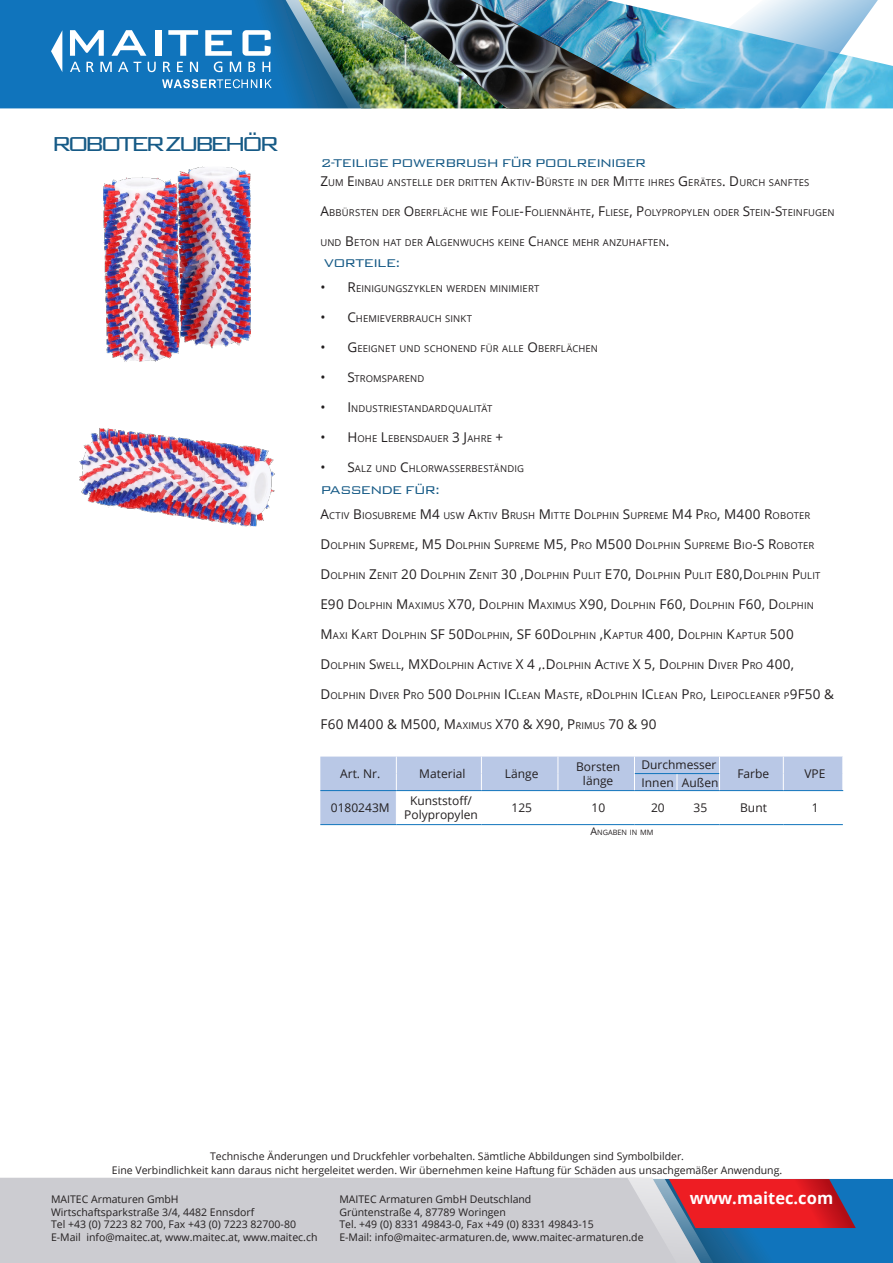
<style>
.page{position:relative;width:893px;height:1263px;background:#fff}
.page>*{position:absolute;margin:0;border:0;box-sizing:border-box;transform-origin:0 0}
.Maitec_Header_Big{font:300 27px "Bank Gothic BT";letter-spacing:-.19em;color:#165a86}
.t1{font:700 16.5px "Open Sans";color:#fff}
.Maitec_Header_Black{font:300 15px "Bank Gothic BT";letter-spacing:-.08em;color:#165a86}
.Maitec_Header_Black-2{font:13.5px "Open Sans";letter-spacing:.03em;color:#231f20}
.Maitec_Table_Font{font:12px/14.4px "Open Sans";color:#231f20;text-align:center}
.t2{font:10.5px "Open Sans";color:#231f20}
.Maitec_Header_Black-3{font:9.45px "Open Sans";letter-spacing:.015em;color:#231f20}
.t3{font:7.35px "Open Sans";color:#231f20}
.s1{font-size:13.5px}
.s2{font-size:9.45px}
.s3{font-size:10.5px}
</style>
<div class="page">
<div style="left:0;top:1178px;width:605px;height:85px;background:#ccccd1"></div>
<svg style="left:605px;top:1178px;width:288px;height:85px;background:#8c708e"></svg>
<img style="left:79px;top:428px;width:196px;height:99px">
<svg style="left:320px;top:756px;width:523px;height:68px"></svg>
<hr style="left:396px;top:791px;width:1px;height:33px;background:#fff">
<hr style="left:635px;top:773px;width:42px;height:1px;background:#1074bc">
<hr style="left:677px;top:773px;width:42px;height:1px;background:#1074bc">
<hr style="left:320px;top:790px;width:76px;height:1px;background:#1074bc">
<hr style="left:396px;top:790px;width:85px;height:1px;background:#1074bc">
<hr style="left:481px;top:790px;width:77px;height:1px;background:#1074bc">
<hr style="left:558px;top:790px;width:76px;height:1px;background:#1074bc">
<hr style="left:634px;top:790px;width:43px;height:1px;background:#1074bc">
<hr style="left:677px;top:790px;width:42px;height:1px;background:#1074bc">
<hr style="left:719px;top:790px;width:64px;height:1px;background:#1074bc">
<hr style="left:783px;top:790px;width:60px;height:1px;background:#1074bc">
<hr style="left:320px;top:824px;width:76px;height:1px;background:#1074bc">
<hr style="left:396px;top:824px;width:85px;height:1px;background:#1074bc">
<hr style="left:481px;top:824px;width:77px;height:1px;background:#1074bc">
<hr style="left:558px;top:824px;width:76px;height:1px;background:#1074bc">
<hr style="left:634px;top:824px;width:43px;height:1px;background:#1074bc">
<hr style="left:677px;top:824px;width:42px;height:1px;background:#1074bc">
<hr style="left:719px;top:824px;width:64px;height:1px;background:#1074bc">
<hr style="left:783px;top:824px;width:60px;height:1px;background:#1074bc">
<img style="left:103px;top:166px;width:148px;height:196px">
<img style="left:0;top:0;width:887px;height:109px">
<img style="left:361px;top:0;width:254px;height:108px">
<p class="Maitec_Header_Big" style="left:51px;top:129px;width:230px">ROBOTER ZUBEHÖR</p>
<p class="Maitec_Header_Black" style="left:320px;top:154px;width:327px">2-TEILIGE POWERBRUSH FÜR POOLREINIGER</p>
<p class="Maitec_Header_Black-3" style="left:320px;top:176px;width:491px"><span class="s1">Z</span>UM <span class="s1">E</span>INBAU ANSTELLE DER DRITTEN <span class="s1">A</span>KTIV<span class="s1">-B</span> ÜRSTE IN DER <span class="s1">M</span> ITTE IHRES <span class="s1">G</span>ERÄTES<span class="s1">. D</span> URCH SANFTES</p>
<p class="Maitec_Header_Black-3" style="left:320px;top:206px;width:516px"><span class="s1">A</span>BBÜRSTEN DER <span class="s1">O</span>BERFLÄCHE WIE <span class="s1">F</span>OLIE<span class="s1">-F</span>OLIENNÄHTE<span class="s1">, F</span>LIESE<span class="s1">, P</span>OLYPROPYLEN ODER <span class="s1">S</span>TEIN<span class="s1">-S</span>TEINFUGEN</p>
<p class="Maitec_Header_Black-3" style="left:320px;top:236px;width:351px">UND <span class="s1">B</span> ETON HAT DER <span class="s1">A</span>LGENWUCHS KEINE <span class="s1">C</span>HANCE MEHR ANZUHAFTEN<span class="s1">.</span></p>
<p class="Maitec_Header_Black" style="left:324px;top:255px;width:78px">VORTEILE:</p>
<p class="Maitec_Header_Black-3" style="left:320px;top:282px;width:220px"><span class="s1">• R</span>EINIGUNGSZYKLEN WERDEN MINIMIERT</p>
<p class="Maitec_Header_Black-3" style="left:320px;top:312px;width:153px"><span class="s1">• C</span>HEMIEVERBRAUCH SINKT</p>
<p class="Maitec_Header_Black-3" style="left:320px;top:342px;width:279px"><span class="s1">• G</span>EEIGNET UND SCHONEND FÜR ALLE <span class="s1">O</span>BERFLÄCHEN</p>
<p class="Maitec_Header_Black-3" style="left:320px;top:372px;width:106px"><span class="s1">• S</span>TROMSPAREND</p>
<p class="Maitec_Header_Black-3" style="left:320px;top:402px;width:174px"><span class="s1">• I</span> NDUSTRIESTANDARDQUALITÄT</p>
<p class="Maitec_Header_Black-3" style="left:320px;top:432px;width:184px"><span class="s1">• H</span> OHE <span class="s1">L</span>EBENSDAUER <span class="s1">3 J</span>AHRE <span class="s1">+</span></p>
<p class="Maitec_Header_Black-3" style="left:320px;top:462px;width:204px"><span class="s1">• S</span>ALZ UND <span class="s1">C</span>HLORWASSERBESTÄNDIG</p>
<p class="Maitec_Header_Black" style="left:320px;top:482px;width:122px">PASSENDE FÜR:</p>
<p class="Maitec_Header_Black-3" style="left:320px;top:509px;width:492px"><span class="s1">A</span>CTIV <span class="s1">B</span> IOSUBREME <span class="s1">M4</span> USW <span class="s1">A</span>KTIV <span class="s1">B</span> RUSH <span class="s1">M</span> ITTE <span class="s1">D</span>OLPHIN <span class="s1">S</span>UPREME <span class="s1">M4 P</span>RO<span class="s1">, M400 R</span>OBOTER</p>
<p class="Maitec_Header_Black-3" style="left:320px;top:539px;width:496px"><span class="s1">D</span>OLPHIN <span class="s1">S</span>UPREME<span class="s1">, M5 D</span>OLPHIN <span class="s1">S</span>UPREME <span class="s1">M5, P</span>RO <span class="s1">M500 D</span>OLPHIN <span class="s1">S</span>UPREME <span class="s1">B</span>IO<span class="s1">-S R</span>OBOTER</p>
<p class="Maitec_Header_Black-3" style="left:320px;top:569px;width:502px"><span class="s1">D</span>OLPHIN <span class="s1">Z</span>ENIT <span class="s1">20 D</span>OLPHIN <span class="s1">Z</span>ENIT <span class="s1">30 ,D</span>OLPHIN <span class="s1">P</span>ULIT <span class="s1">E70, D</span>OLPHIN <span class="s1">P</span>ULIT <span class="s1">E80,D</span>OLPHIN <span class="s1">P</span>ULIT</p>
<p class="Maitec_Header_Black-3" style="left:320px;top:599px;width:495px"><span class="s1">E90 D</span>OLPHIN <span class="s1">M</span>AXIMUS <span class="s1">X70, D</span>OLPHIN <span class="s1">M</span>AXIMUS <span class="s1">X90, D</span>OLPHIN <span class="s1">F60, D</span>OLPHIN <span class="s1">F60, D</span>OLPHIN</p>
<p class="Maitec_Header_Black-3" style="left:320px;top:629px;width:475px"><span class="s1">M</span>AXI <span class="s1">K</span>ART <span class="s1">D</span>OLPHIN <span class="s1">SF 50D</span>OLPHIN<span class="s1">, SF 60D</span>OLPHIN <span class="s1">,K</span>APTUR <span class="s1">400, D</span>OLPHIN <span class="s1">K</span>APTUR <span class="s1">500</span></p>
<p class="Maitec_Header_Black-3" style="left:320px;top:659px;width:99px"><span class="s1">D</span>OLPHIN <span class="s1">S</span>WELL<span class="s1">, MXD</span></p>
<p class="Maitec_Header_Black-3" style="left:439px;top:659px;width:357px">OLPHIN <span class="s1">A</span>CTIVE <span class="s1">X 4 ,.D</span>OLPHIN <span class="s1">A</span>CTIVE <span class="s1">X 5, D</span>OLPHIN <span class="s1">D</span> IVER <span class="s1">P</span>RO <span class="s1">400,</span></p>
<p class="Maitec_Header_Black-3" style="left:320px;top:689px;width:515px"><span class="s1">D</span>OLPHIN <span class="s1">D</span> IVER <span class="s1">P</span>RO <span class="s1">500 D</span>OLPHIN <span class="s1">IC</span>LEAN <span class="s1">M</span>ASTE<span class="s1">,</span> R<span class="s1">D</span>OLPHIN <span class="s1">IC</span>LEAN <span class="s1">P</span>RO<span class="s1">, L</span>EIPOCLEANER P<span class="s1">9F50 &amp;</span></p>
<p class="Maitec_Header_Black-2" style="left:320px;top:714px;width:338px">F60 M400 &amp; M 500, M<span class="s2">AXIMUS</span> X70 &amp; X90, P<span class="s2">RIMUS</span> 70 &amp; 90</p>
<p class="Maitec_Table_Font" style="left:340px;top:766px;width:42px">Art. Nr.</p>
<p class="Maitec_Table_Font" style="left:419px;top:766px;width:48px">Material</p>
<p class="Maitec_Table_Font" style="left:505px;top:766px;width:35px">Länge</p>
<p class="Maitec_Table_Font" style="left:576px;top:759px;width:45px">Borsten länge</p>
<p class="Maitec_Table_Font" style="left:641px;top:758px;width:77px">Durchmesser</p>
<p class="Maitec_Table_Font" style="left:642px;top:775px;width:34px">Innen</p>
<p class="Maitec_Table_Font" style="left:682px;top:775px;width:38px">Außen</p>
<p class="Maitec_Table_Font" style="left:737px;top:766px;width:33px">Farbe</p>
<p class="Maitec_Table_Font" style="left:804px;top:766px;width:23px">VPE</p>
<p class="Maitec_Table_Font" style="left:331px;top:800px;width:60px">0180243M</p>
<p class="Maitec_Table_Font" style="left:404px;top:793px;width:75px">Kunststoff/<br>Polypropylen</p>
<p class="Maitec_Table_Font" style="left:511px;top:800px;width:22px">125</p>
<p class="Maitec_Table_Font" style="left:591px;top:800px;width:15px">10</p>
<p class="Maitec_Table_Font" style="left:651px;top:800px;width:15px">20</p>
<p class="Maitec_Table_Font" style="left:693px;top:800px;width:15px">35</p>
<p class="Maitec_Table_Font" style="left:740px;top:800px;width:28px">Bunt</p>
<p class="Maitec_Table_Font" style="left:812px;top:800px;width:8px">1</p>
<p class="t3" style="left:591px;top:827px;width:64px"><span class="s3">A</span>NGABEN IN MM</p>
<p class="t2" style="left:210px;top:1149px;width:476px">Technische Änderungen und Druckfehler vorbehalten. Sämtliche Abbildungen sind Symbolbilder.</p>
<p class="t2" style="left:112px;top:1163px;width:672px">Eine Verbindlichkeit kann daraus nicht hergeleitet werden. Wir übernehmen keine Haftung für Schäden aus unsachgemäßer Anwendung.</p>
<p class="t2" style="left:51px;top:1192px;width:129px">MAITEC Armaturen GmbH</p>
<p class="t2" style="left:51px;top:1204px;width:205px">Wirtschaftsparkstraße 3/4, 4482 Ennsdorf</p>
<p class="t2" style="left:51px;top:1217px;width:246px">Tel +43 (0) 7223 82 700, Fax +43 (0) 7223 82700-80</p>
<p class="t2" style="left:51px;top:1230px;width:268px">E-Mail info@maitec.at, www.maitec.at, www.maitec.ch</p>
<p class="t2" style="left:339px;top:1192px;width:193px">MAITEC Armaturen GmbH Deutschland</p>
<p class="t2" style="left:339px;top:1204px;width:168px">Grüntenstraße 4, 87789 Woringen</p>
<p class="t2" style="left:339px;top:1217px;width:256px">Tel. +49 (0) 8331 49843-0, Fax +49 (0) 8331 49843-15</p>
<p class="t2" style="left:339px;top:1230px;width:306px">E-Mail: info@maitec-armaturen.de, www.maitec-armaturen.de</p>
<p class="t1" style="left:690px;top:1187px;width:145px">www.maitec.com</p>
</div>
